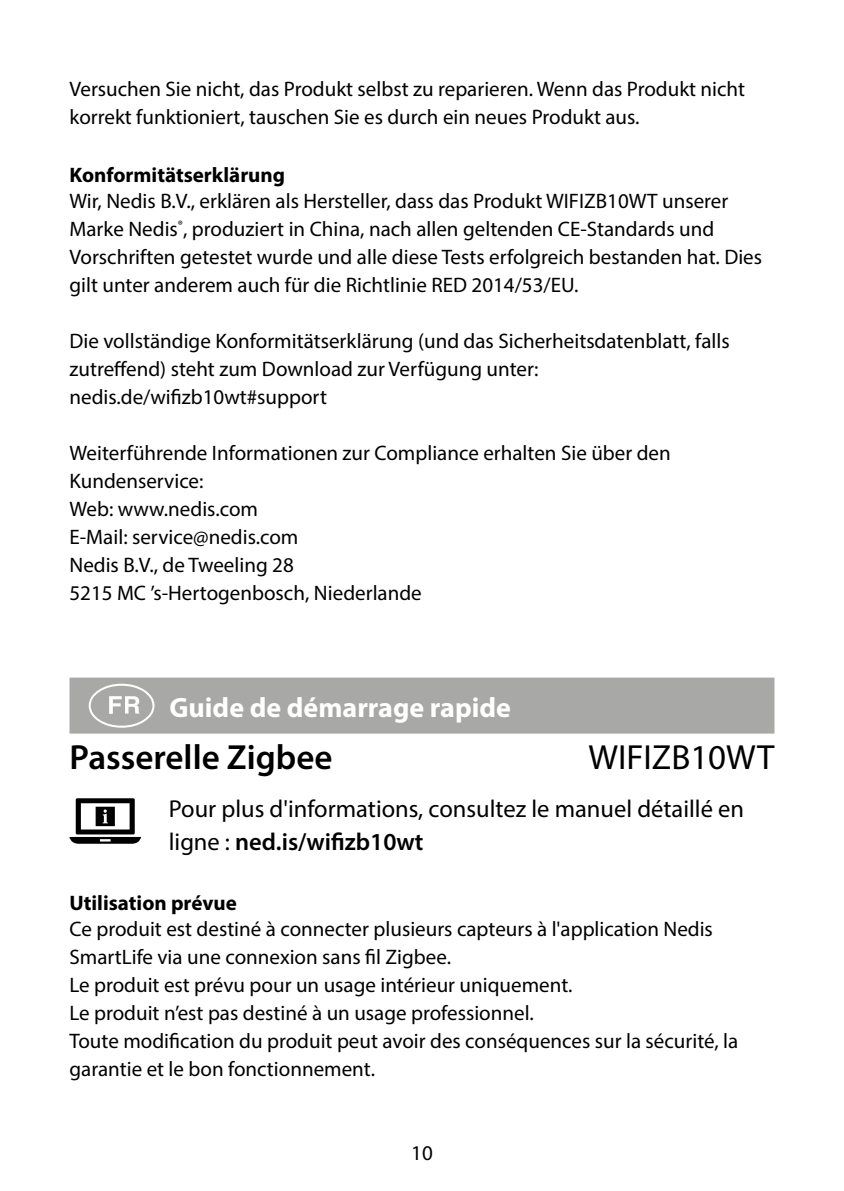
<style>
.page{position:relative;width:844px;height:1191px;background:#fff}
.page>*{position:absolute;margin:0;border:0;box-sizing:border-box;transform-origin:0 0}
.t1{font:63px "manualise countrycodes";color:#fff}
.t2{font:600 35px "Myriad Pro";color:#000}
.t3{font:35px "Myriad Pro";color:#000}
.t4{font:700 28px "Myriad Pro";color:#fff}
.t5{font:24.5px/33.2px "Myriad Pro";color:#000}
.t6{font:21px/28px "Myriad Pro";color:#000}
.t7{font:700 21px "Myriad Pro";color:#000}
.s1{font-weight:600}
</style>
<div class="page">
<div style="left:69px;top:677px;width:705px;height:56px;background:#a8a8a7"></div>
<svg style="left:69px;top:798px;width:72px;height:45px"></svg>
<p class="t6" style="left:69px;top:74px;width:677px">Versuchen Sie nicht, das Produkt selbst zu reparieren. Wenn das Produkt nicht korrekt funktioniert, tauschen Sie es durch ein neues Produkt aus.</p>
<p class="t7" style="left:69px;top:161px;width:217px">Konformitätserklärung</p>
<p class="t6" style="left:69px;top:186px;width:694px">Wir, Nedis B.V., erklären als Hersteller, dass das Produkt WIFIZB10WT unserer Marke Nedis<sup>®</sup>, produziert in China, nach allen geltenden CE-Standards und Vorschriften getestet wurde und alle diese Tests erfolgreich bestanden hat. Dies gilt unter anderem auch für die Richtlinie RED 2014/53/EU.</p>
<p class="t6" style="left:69px;top:326px;width:661px">Die vollständige Konformitätserklärung (und das Sicherheitsdatenblatt, falls zutreffend) steht zum Download zur Verfügung unter: nedis.de/wifizb10wt#support</p>
<p class="t6" style="left:69px;top:438px;width:602px">Weiterführende Informationen zur Compliance erhalten Sie über den Kundenservice:<br>Web: www.nedis.com<br>E-Mail: service@nedis.com<br>Nedis B.V., de Tweeling 28<br>5215 MC ’s-Hertogenbosch, Niederlande</p>
<h1 class="t1" style="left:79px;top:669px;width:86px">b</h1>
<h3 class="t4" style="left:169px;top:689px;width:343px">Guide de démarrage rapide</h3>
<h2 class="t2" style="left:69px;top:735px;width:264px">Passerelle Zigbee</h2>
<h2 class="t3" style="left:588px;top:735px;width:187px">WIFIZB10WT</h2>
<p class="t5" style="left:169px;top:791px;width:576px">Pour plus d'informations, consultez le manuel détaillé en ligne : <span class="s1">ned.is/wifizb10wt</span></p>
<p class="t7" style="left:69px;top:889px;width:169px">Utilisation prévue</p>
<p class="t6" style="left:69px;top:914px;width:670px">Ce produit est destiné à connecter plusieurs capteurs à l'application Nedis SmartLife via une connexion sans fil Zigbee.<br>Le produit est prévu pour un usage intérieur uniquement.<br>Le produit n’est pas destiné à un usage professionnel.<br>Toute modification du produit peut avoir des conséquences sur la sécurité, la garantie et le bon fonctionnement.</p>
<p class="t6" style="left:411px;top:1138px;width:23px">10</p>
</div>
